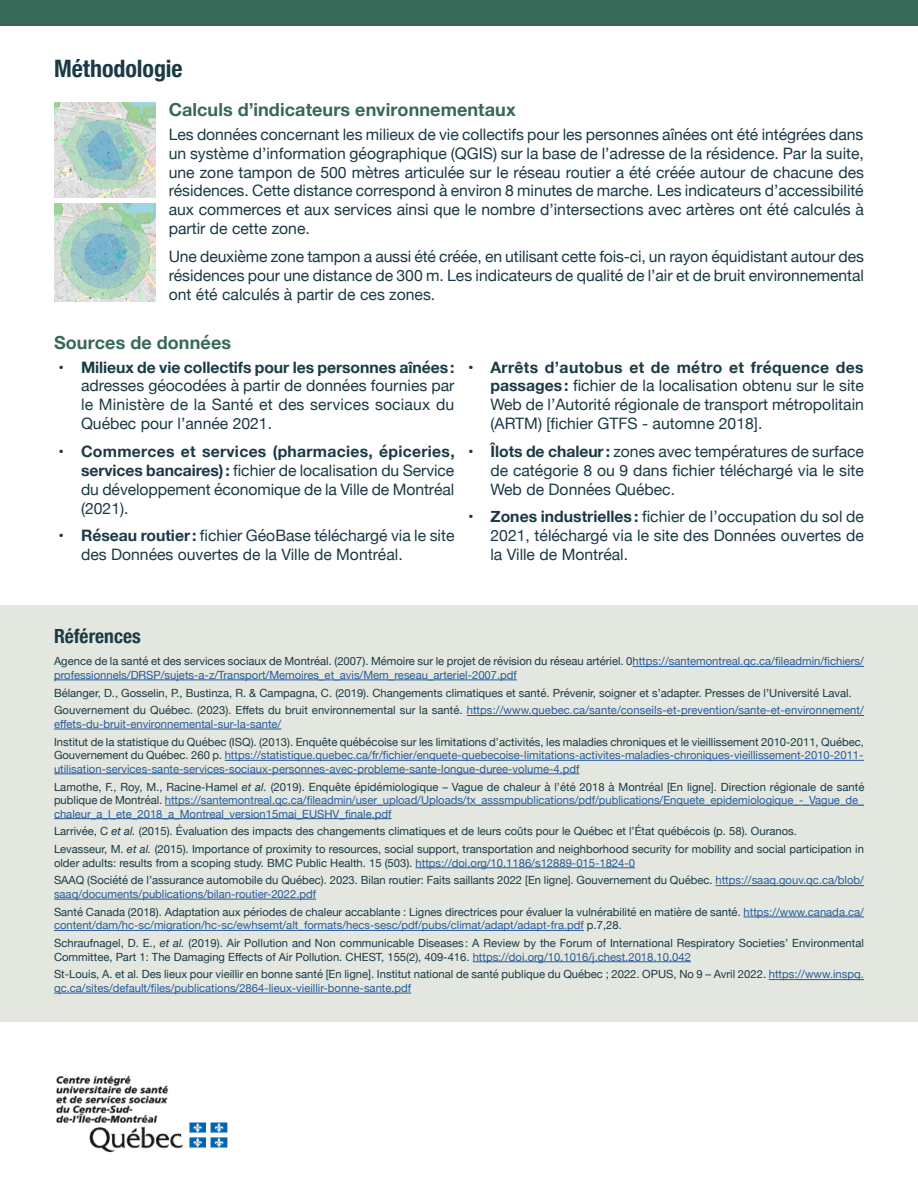
<style>
.page{position:relative;width:918px;height:1188px;background:#fff}
.page>*{position:absolute;margin:0;border:0;box-sizing:border-box;transform-origin:0 0}
.t1{font:700 condensed 24px "Helvetica Neue";color:#1a3a45}
.t2{font:700 condensed 19.5px "Helvetica Neue";color:#1a3a45}
.H2_vert{font:700 18px "Helvetica Neue";letter-spacing:.005em;color:#386858}
.t3{font:15.75px/18.9px "Helvetica Neue";color:#1a3a45;text-align:justify}
.Ref{font:11.25px/13.5px "Helvetica Neue";color:#1a3a45}
.Ref-2{font:11.25px/13.5px "Helvetica Neue";color:#275b9b}
.s1{font-weight:700}
.s2{color:#1a3a45}
.s3{font-style:italic;color:#1a3a45}
.s4{font-style:italic}
.s5{color:#275b9b}
</style>
<div class="page">
<div style="left:0;top:605px;width:918px;height:416px;background:#e3e7e0"></div>
<div style="left:0;top:0;width:918px;height:26px;background:#386858"></div>
<img style="left:54px;top:103px;width:101px;height:94px">
<img style="left:54px;top:203px;width:101px;height:98px">
<img style="left:56px;top:1075px;width:172px;height:78px">
<hr style="left:633px;top:666px;width:231px;height:1px;background:#275b9b">
<hr style="left:54px;top:680px;width:463px;height:1px;background:#275b9b">
<hr style="left:467px;top:715px;width:397px;height:1px;background:#275b9b">
<hr style="left:54px;top:729px;width:227px;height:1px;background:#275b9b">
<hr style="left:225px;top:760px;width:639px;height:1px;background:#275b9b">
<hr style="left:54px;top:774px;width:525px;height:1px;background:#275b9b">
<hr style="left:165px;top:805px;width:699px;height:1px;background:#275b9b">
<hr style="left:54px;top:818px;width:338px;height:1px;background:#275b9b">
<hr style="left:416px;top:868px;width:219px;height:1px;background:#275b9b">
<hr style="left:715px;top:885px;width:149px;height:1px;background:#275b9b">
<hr style="left:54px;top:899px;width:262px;height:1px;background:#275b9b">
<hr style="left:744px;top:917px;width:120px;height:1px;background:#275b9b">
<hr style="left:54px;top:930px;width:530px;height:1px;background:#275b9b">
<hr style="left:473px;top:961px;width:218px;height:1px;background:#275b9b">
<hr style="left:769px;top:979px;width:95px;height:1px;background:#275b9b">
<hr style="left:54px;top:993px;width:357px;height:1px;background:#275b9b">
<h1 class="t1" style="left:54px;top:49px;width:130px">Méthodologie</h1>
<p class="H2_vert" style="left:169px;top:96px;width:349px">Calculs d’indicateurs environnementaux</p>
<p class="t3" style="left:169px;top:126px;width:697px">Les données concernant les milieux de vie collectifs pour les personnes aînées ont été intégrées dans un système d’information géographique (QGIS) sur la base de l’adresse de la résidence. Par la suite, une zone tampon de 500 mètres articulée sur le réseau routier a été créée autour de chacune des résidences. Cette distance correspond à environ 8 minutes de marche. Les indicateurs d’accessibilité aux commerces et aux services ainsi que le nombre d’intersections avec artères ont été calculés à partir de cette zone.</p>
<p class="t3" style="left:169px;top:248px;width:697px">Une deuxième zone tampon a aussi été créée, en utilisant cette fois-ci, un rayon équidistant autour des résidences pour une distance de 300 m. Les indicateurs de qualité de l’air et de bruit environnemental ont été calculés à partir de ces zones.</p>
<p class="H2_vert" style="left:54px;top:329px;width:179px">Sources de données</p>
<p class="t3" style="left:81px;top:358px;width:375px;text-indent:-22px"><span class="s1">• Milieux de vie collectifs pour les personnes aînées: </span>adresses géocodées à partir de données fournies par le Ministère de la Santé et des services sociaux du Québec pour l’année 2021.</p>
<p class="t3" style="left:81px;top:443px;width:375px;text-indent:-22px"><span class="s1">• Commerces et services (pharmacies, épiceries, services bancaires):</span> fichier de localisation du Service du développement économique de la Ville de Montréal (2021).</p>
<p class="t3" style="left:81px;top:527px;width:375px;text-indent:-22px"><span class="s1">• Réseau routier:</span> fichier GéoBase téléchargé via le site des Données ouvertes de la Ville de Montréal.</p>
<p class="t3" style="left:490px;top:358px;width:375px;text-indent:-22px"><span class="s1">• Arrêts d’autobus et de métro et fréquence des passages:</span> fichier de la localisation obtenu sur le site Web de l’Autorité régionale de transport métropolitain (ARTM) [fichier GTFS - automne 2018].</p>
<p class="t3" style="left:490px;top:443px;width:375px;text-indent:-22px"><span class="s1">• Îlots de chaleur:</span> zones avec températures de surface de catégorie 8 ou 9 dans fichier téléchargé via le site Web de Données Québec.</p>
<p class="t3" style="left:490px;top:508px;width:375px;text-indent:-22px"><span class="s1">• Zones industrielles:</span> fichier de l’occupation du sol de 2021, téléchargé via le site des Données ouvertes de la Ville de Montréal.</p>
<h1 class="t2" style="left:54px;top:620px;width:88px">Références</h1>
<p class="Ref-2" style="left:54px;top:655px;width:812px"><span class="s2">Agence de la santé et des services sociaux de Montréal. (2007). Mémoire sur le projet de révision du réseau artériel. 0</span>https://santemontreal.qc.ca/fileadmin/fichiers/ professionnels/DRSP/sujets-a-z/Transport/Memoires_et_avis/Mem_reseau_arteriel-2007.pdf</p>
<p class="Ref" style="left:54px;top:686px;width:799px">Bélanger, D., Gosselin, P., Bustinza, R. &amp; Campagna, C. (2019). Changements climatiques et santé. Prévenir, soigner et s’adapter. Presses de l’Université Laval.</p>
<p class="Ref-2" style="left:54px;top:704px;width:811px"><span class="s2">Gouvernement du Québec. (2023). Effets du bruit environnemental sur la santé.</span> https://www.quebec.ca/sante/conseils-et-prevention/sante-et-environnement/ effets-du-bruit-environnemental-sur-la-sante/</p>
<p class="Ref-2" style="left:54px;top:736px;width:812px;text-align:justify"><span class="s2">Institut de la statistique du Québec (ISQ). (2013). Enquête québécoise sur les limitations d’activités, les maladies chroniques et le vieillissement 2010-2011, Québec, Gouvernement du Québec. 260 p.</span> https://statistique.quebec.ca/fr/fichier/enquete-quebecoise-limitations-activites-maladies-chroniques-vieillissement-2010-2011- utilisation-services-sante-services-sociaux-personnes-avec-probleme-sante-longue-duree-volume-4.pdf</p>
<p class="Ref-2" style="left:54px;top:780px;width:812px;text-align:justify"><span class="s2">Lamothe, F., Roy, M., Racine-Hamel</span> <span class="s3">et al.</span> <span class="s2">(2019). Enquête épidémiologique – Vague de chaleur à l’été 2018 à Montréal [En ligne]. Direction régionale de santé publique de Montréal.</span> https://santemontreal.qc.ca/fileadmin/user_upload/Uploads/tx_asssmpublications/pdf/publications/Enquete_epidemiologique_-_Vague_de_ chaleur_a_l_ete_2018_a_Montreal_version15mai_EUSHV_finale.pdf</p>
<p class="Ref" style="left:54px;top:825px;width:744px">Larrivée, C <span class="s4">et al.</span> (2015). Évaluation des impacts des changements climatiques et de leurs coûts pour le Québec et l’État québécois (p. 58). Ouranos.</p>
<p class="Ref" style="left:54px;top:843px;width:812px">Levasseur, M. <span class="s4">et al.</span> (2015). Importance of proximity to resources, social support, transportation and neighborhood security for mobility and social participation in older adults: results from a scoping study. BMC Public Health. 15 (503). <span class="s5">https://doi.org/10.1186/s12889-015-1824-0</span></p>
<p class="Ref" style="left:54px;top:874px;width:812px">SAAQ (Société de l’assurance automobile du Québec). 2023. Bilan routier: Faits saillants 2022 [En ligne]. Gouvernement du Québec. <span class="s5">https://saaq.gouv.qc.ca/blob/ saaq/documents/publications/bilan-routier-2022.pdf</span></p>
<p class="Ref" style="left:54px;top:906px;width:812px">Santé Canada (2018). Adaptation aux périodes de chaleur accablante : Lignes directrices pour évaluer la vulnérabilité en matière de santé. <span class="s5">https://www.canada.ca/ content/dam/hc-sc/migration/hc-sc/ewhsemt/alt_formats/hecs-sesc/pdf/pubs/climat/adapt/adapt-fra.pdf</span> p.7,28.</p>
<p class="Ref" style="left:54px;top:937px;width:812px">Schraufnagel, D. E., <span class="s4">et al.</span> (2019). Air Pollution and Non communicable Diseases : A Review by the Forum of International Respiratory Societies’ Environmental<br>Committee, Part 1: The Damaging Effects of Air Pollution. CHEST, 155(2), 409-416. <span class="s5">https://doi.org/10.1016/j.chest.2018.10.042</span></p>
<p class="Ref" style="left:54px;top:968px;width:812px">St-Louis, A. et al. Des lieux pour vieillir en bonne santé [En ligne]. Institut national de santé publique du Québec ; 2022. OPUS, No 9 – Avril 2022. <span class="s5">https://www.inspq. qc.ca/sites/default/files/publications/2864-lieux-vieillir-bonne-sante.pdf</span></p>
</div>
